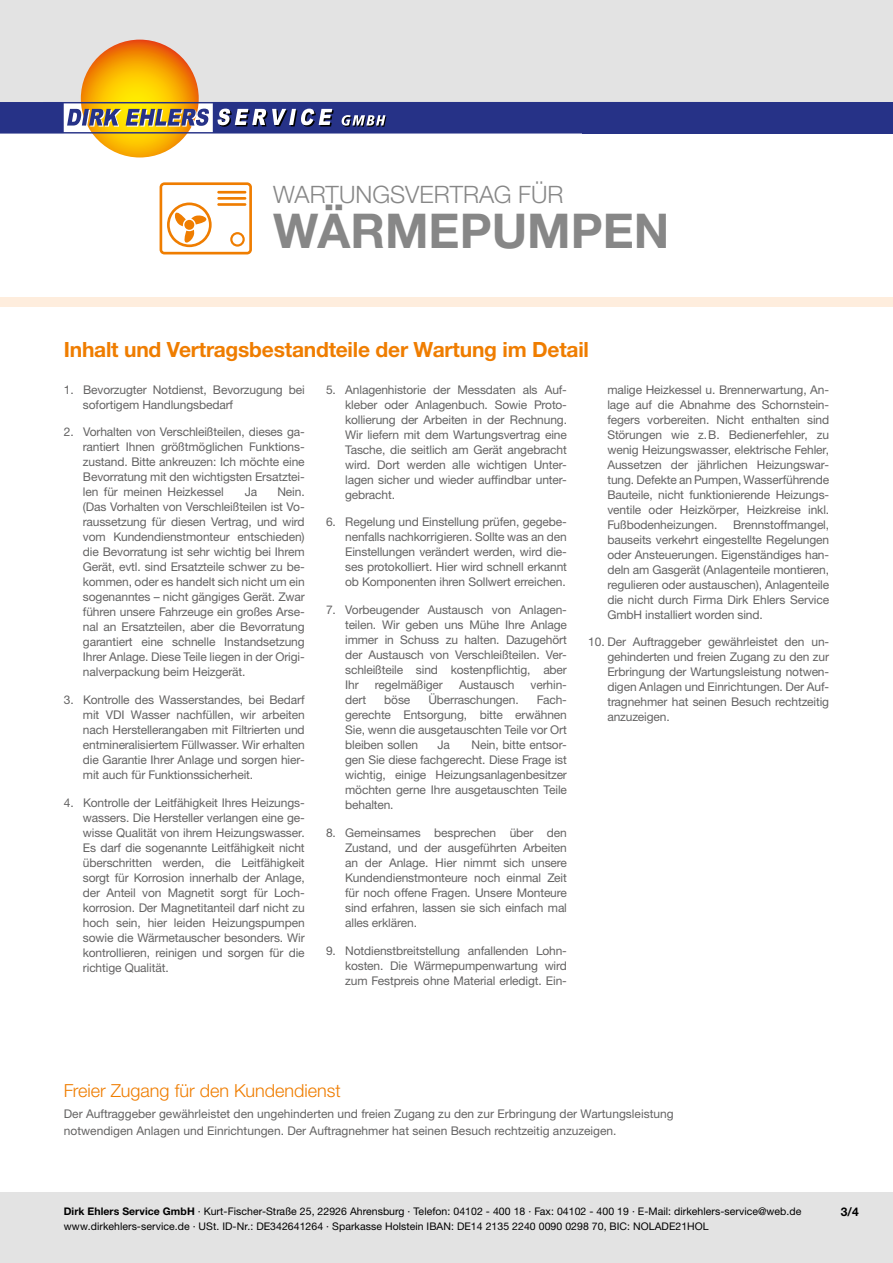
<style>
.page{position:relative;width:893px;height:1263px;background:#fff}
.page>*{position:absolute;margin:0;border:0;box-sizing:border-box;transform-origin:0 0}
.t1{font:700 48px "Helvetica Neue LTW1 G";color:#878787}
.t2{font:300 24px "Helvetica Neue LTW1 G";color:#878787}
.t3{font:700 21px "Helvetica Neue LTW1 G";letter-spacing:-.01em;color:#ef7d00}
.t4{font:300 18px "Helvetica Neue LTW1 G";color:#ef7d00}
.t5{font:12px/15px "Helvetica Neue LTW1 G";letter-spacing:-.01em;color:#646363;text-align:justify}
.t6{font:700 12px "Helvetica Neue LTW1 G";color:#000}
.t7{font:10.5px/15px "Helvetica Neue LTW1 G";letter-spacing:.005em;color:#000}
.s1{font-weight:700}
</style>
<div class="page">
<svg style="left:160px;top:182px;width:92px;height:72px"></svg>
<div style="left:184px;top:220px;width:10px;height:10px;background:#ef7d00;border-radius:50%"></div>
<div style="left:0;top:0;width:893px;height:125px;background:#e3e3e3"></div>
<svg style="left:81px;top:40px;width:118px;height:117px;background:#f6a502"></svg>
<svg style="left:0;top:102px;width:583px;height:32px;background:#555985"></svg>
<div style="left:583px;top:102px;width:310px;height:32px;background:#263287"></div>
<div style="left:0;top:1193px;width:893px;height:70px;background:#e3e3e3"></div>
<div style="left:0;top:298px;width:893px;height:9px;background:#feeddd"></div>
<h2 class="t2" style="left:273px;top:180px;width:292px">WARTUNGSVERTRAG FÜR</h2>
<h1 class="t1" style="left:273px;top:202px;width:398px">WÄRMEPUMPEN</h1>
<p class="t3" style="left:64px;top:337px;width:527px">Inhalt und Vertragsbestandteile der Wartung im Detail</p>
<p class="t5" style="left:83px;top:382px;width:223px;text-indent:-19px">1. Bevorzugter Notdienst, Bevorzugung bei sofortigem Handlungsbedarf</p>
<p class="t5" style="left:83px;top:424px;width:223px;text-indent:-19px">2. Vorhalten von Verschleißteilen, dieses ga&shy;rantiert Ihnen größtmöglichen Funktions&shy;zustand. Bitte ankreuzen: Ich möchte eine Bevorratung mit den wichtigsten Ersatztei&shy;len für meinen Heizkessel</p>
<p class="t5" style="left:345px;top:382px;width:223px;text-indent:-19px">5. Anlagenhistorie der Messdaten als Auf&shy;kleber oder Anlagenbuch. Sowie Proto&shy;kollierung der Arbeiten in der Rechnung.<br>Wir liefern mit dem Wartungsvertrag eine Tasche, die seitlich am Gerät angebracht wird. Dort werden alle wichtigen Unter&shy;lagen sicher und wieder auffindbar unter&shy;gebracht.</p>
<p class="t5" style="left:345px;top:514px;width:223px;text-indent:-19px">6. Regelung und Einstellung prüfen, gegebe&shy;nenfalls nachkorrigieren. Sollte was an den Einstellungen verändert werden, wird die&shy;ses protokolliert. Hier wird schnell erkannt ob Komponenten ihren Sollwert erreichen.</p>
<p class="t5" style="left:345px;top:602px;width:223px;text-indent:-19px">7. Vorbeugender Austausch von Anlagen&shy;teilen. Wir geben uns Mühe Ihre Anlage immer in Schuss zu halten. Dazugehört der Austausch von Verschleißteilen. Ver&shy;schleißteile sind kostenpflichtig, aber Ihr</p>
<p class="t5" style="left:607px;top:382px;width:223px">malige Heizkessel u. Brennerwartung, An&shy;lage auf die Abnahme des Schornstein&shy;fegers vorbereiten. Nicht enthalten sind Störungen wie z.B. Bedienerfehler, zu wenig Heizungswasser, elektrische Fehler, Aussetzen der jährlichen Heizungswar&shy;tung. Defekte an Pumpen, Wasserführende Bauteile, nicht funktionierende Heizungs&shy;ventile oder Heizkörper, Heizkreise inkl.<br>Fußbodenheizungen.</p>
<p class="t5" style="left:83px;top:484px;width:223px;text-indent:195px">Nein. (Das Vorhalten von Verschleißteilen ist Vo&shy;raussetzung für diesen Vertrag, und wird vom Kundendienstmonteur entschieden) die Bevorratung ist sehr wichtig bei Ihrem Gerät, evtl. sind Ersatzteile schwer zu be&shy;kommen, oder es handelt sich nicht um ein sogenanntes – nicht gängiges Gerät. Zwar führen unsere Fahrzeuge ein großes Arse&shy;nal an Ersatzteilen, aber die Bevorratung garantiert eine schnelle Instandsetzung Ihrer Anlage. Diese Teile liegen in der Origi&shy;nalverpackung beim Heizgerät.</p>
<p class="t5" style="left:83px;top:692px;width:223px;text-indent:-19px">3. Kontrolle des Wasserstandes, bei Bedarf mit VDI Wasser nachfüllen, wir arbeiten nach Herstellerangaben mit Filtrierten und entmineralisiertem Füllwasser. Wir erhalten die Garantie Ihrer Anlage und sorgen hier&shy;mit auch für Funktionssicherheit.</p>
<p class="t5" style="left:83px;top:795px;width:223px;text-indent:-19px">4. Kontrolle der Leitfähigkeit Ihres Heizungs&shy;wassers. Die Hersteller verlangen eine ge&shy;wisse Qualität von ihrem Heizungswasser.<br>Es darf die sogenannte Leitfähigkeit nicht überschritten werden, die Leitfähigkeit sorgt für Korrosion innerhalb der Anlage, der Anteil von Magnetit sorgt für Loch&shy;korrosion. Der Magnetitanteil darf nicht zu hoch sein, hier leiden Heizungspumpen sowie die Wärmetauscher besonders. Wir kontrollieren, reinigen und sorgen für die richtige Qualität.</p>
<p class="t5" style="left:245px;top:484px;width:14px">Ja</p>
<p class="t5" style="left:607px;top:517px;width:223px;text-indent:126px">Brennstoffmangel, bauseits verkehrt eingestellte Regelungen oder Ansteuerungen. Eigenständiges han&shy;deln am Gasgerät (Anlagenteile montieren, regulieren oder austauschen), Anlagenteile die nicht durch Firma Dirk Ehlers Service GmbH installiert worden sind.</p>
<p class="t5" style="left:607px;top:634px;width:223px;text-indent:-19px">10. Der Auftraggeber gewährleistet den un&shy;gehinderten und freien Zugang zu den zur Erbringung der Wartungsleistung notwen&shy;digen Anlagen und Einrichtungen. Der Auf&shy;tragnehmer hat seinen Besuch rechtzeitig anzuzeigen.</p>
<p class="t5" style="left:375px;top:677px;width:70px">regelmäßiger</p>
<p class="t5" style="left:459px;top:677px;width:57px">Austausch</p>
<p class="t5" style="left:531px;top:677px;width:38px">verhin-</p>
<p class="t5" style="left:345px;top:692px;width:23px">dert</p>
<p class="t5" style="left:384px;top:692px;width:28px">böse</p>
<p class="t5" style="left:428px;top:692px;width:92px">Überraschungen.</p>
<p class="t5" style="left:345px;top:692px;width:223px;text-indent:192px">Fach&shy;gerechte Entsorgung, bitte erwähnen Sie, wenn die ausgetauschten Teile vor Ort bleiben sollen</p>
<p class="t5" style="left:345px;top:737px;width:223px;text-indent:126px">Nein, bitte entsor&shy;gen Sie diese fachgerecht. Diese Frage ist wichtig, einige Heizungsanlagenbesitzer möchten gerne Ihre ausgetauschten Teile behalten.</p>
<p class="t5" style="left:345px;top:825px;width:223px;text-indent:-19px">8. Gemeinsames besprechen über den Zustand, und der ausgeführten Arbeiten an der Anlage. Hier nimmt sich unsere Kundendienstmonteure noch einmal Zeit für noch offene Fragen. Unsere Monteure sind erfahren, lassen sie sich einfach mal alles erklären.</p>
<p class="t5" style="left:345px;top:943px;width:223px;text-indent:-19px">9. Notdienstbreitstellung anfallenden Lohn&shy;kosten. Die Wärmepumpenwartung wird zum Festpreis ohne Material erledigt. Ein-</p>
<p class="t5" style="left:437px;top:737px;width:14px">Ja</p>
<p class="t4" style="left:64px;top:1080px;width:279px">Freier Zugang für den Kundendienst</p>
<p class="t5" style="left:64px;top:1105px;width:611px;line-height:16.5px">Der Auftraggeber gewährleistet den ungehinderten und freien Zugang zu den zur Erbringung der Wartungsleistung notwendigen Anlagen und Einrichtungen. Der Auftragnehmer hat seinen Besuch rechtzeitig anzuzeigen.</p>
<p class="t7" style="left:64px;top:1204px;width:739px"><span class="s1">Dirk Ehlers Service GmbH</span> · Kurt-Fischer-Straße 25, 22926 Ahrensburg · Telefon: 04102 - 400 18 · Fax: 04102 - 400 19 · E-Mail: dirkehlers-service@web.de www.dirkehlers-service.de · USt. ID-Nr.: DE342641264 · Sparkasse Holstein IBAN: DE14 2135 2240 0090 0298 70, BIC: NOLADE21HOL</p>
<p class="t6" style="left:841px;top:1204px;width:20px">3/4</p>
</div>
